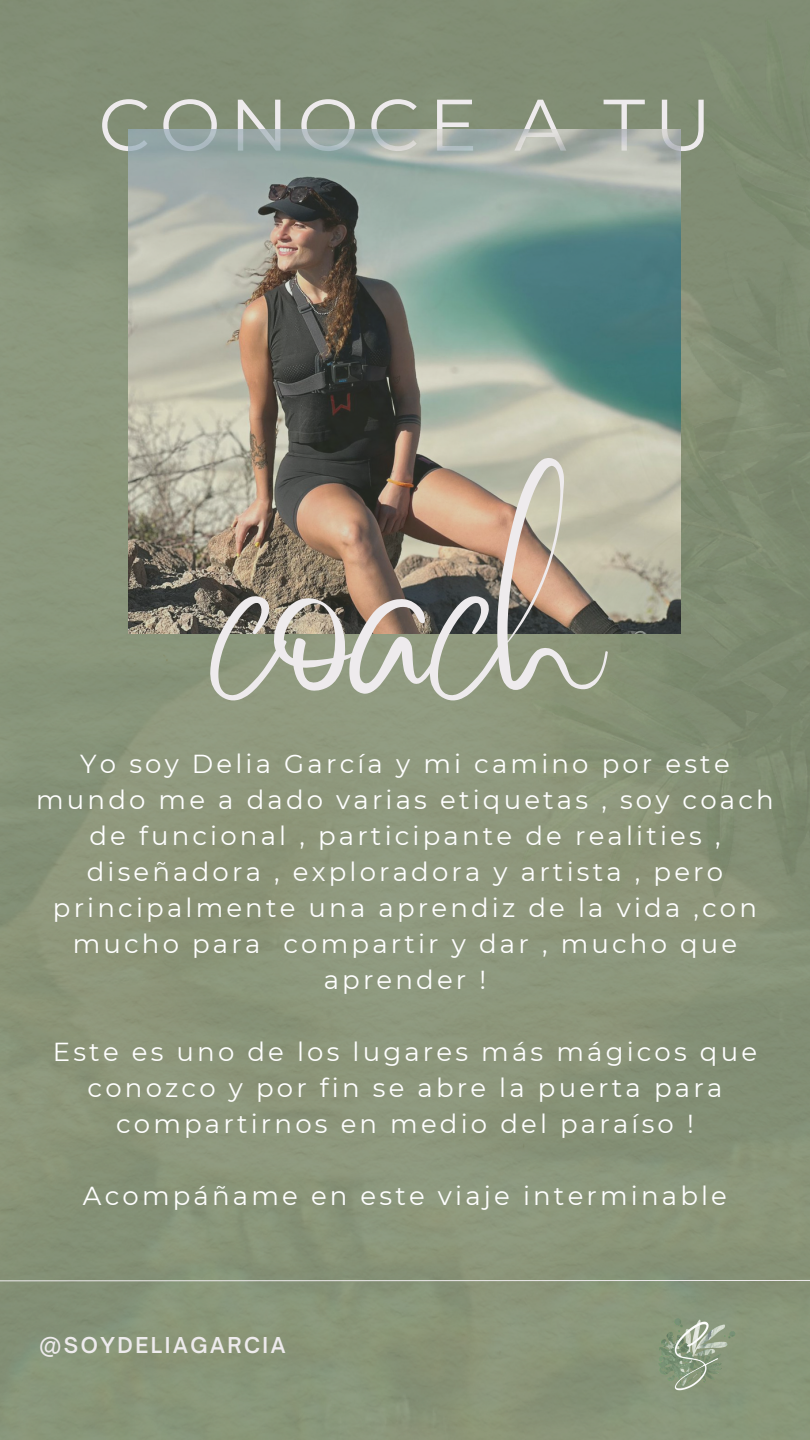
<style>
.page{position:relative;width:810px;height:1440px;background:#fff}
.page>*{position:absolute;margin:0;border:0;box-sizing:border-box;transform-origin:0 0}
.t1{font:198.9px "Better Saturday";letter-spacing:-.03em;color:#eeebed}
.t2{font:72.8px "Montserrat";letter-spacing:.12em;color:#eeebed}
.t3{font:26px/36px "Montserrat";letter-spacing:.12em;color:#fff;text-align:center}
.t4{font:600 21px "Open Sauce One";letter-spacing:.12em;color:#eeebed}
</style>
<div class="page">
<img style="left:0;top:0;width:810px;height:1440px">
<img style="left:477px;top:0;width:333px;height:914px">
<svg style="left:0;top:1280px;width:810px;height:2px;background:#b9bdb1"></svg>
<img style="left:129px;top:130px;width:552px;height:504px">
<img style="left:593px;top:1292px;width:191px;height:134px">
<p class="t2" style="left:98px;top:80px;width:615px">CONOCE A TU</p>
<p class="t1" style="left:217px;top:586px;width:390px">coach</p>
<h2 class="t3" style="left:284px;top:746px;width:447px">García y mi camino por este</h2>
<h2 class="t3" style="left:36px;top:782px;width:739px">mundo me a dado varias etiquetas , soy coach</h2>
<h2 class="t3" style="left:89px;top:818px;width:633px">de funcional , participante de realities ,</h2>
<h2 class="t3" style="left:87px;top:854px;width:638px">diseñadora , exploradora y artista , pero</h2>
<h2 class="t3" style="left:53px;top:890px;width:706px">principalmente una aprendiz de la vida ,con</h2>
<h2 class="t3" style="left:73px;top:926px;width:666px">mucho para compartir y dar , mucho que</h2>
<h2 class="t3" style="left:324px;top:962px;width:164px">aprender !</h2>
<h2 class="t3" style="left:80px;top:746px;width:192px">Yo soy Delia</h2>
<h1 class="t3" style="left:53px;top:1034px;width:706px">Este es uno de los lugares más mágicos que conozco y por fin se abre la puerta para compartirnos en medio del paraíso !</h1>
<h3 class="t3" style="left:83px;top:1178px;width:646px">Acompáñame en este viaje interminable</h3>
<p class="t4" style="left:39px;top:1332px;width:248px">@SOYDELIAGARCIA</p>
</div>
